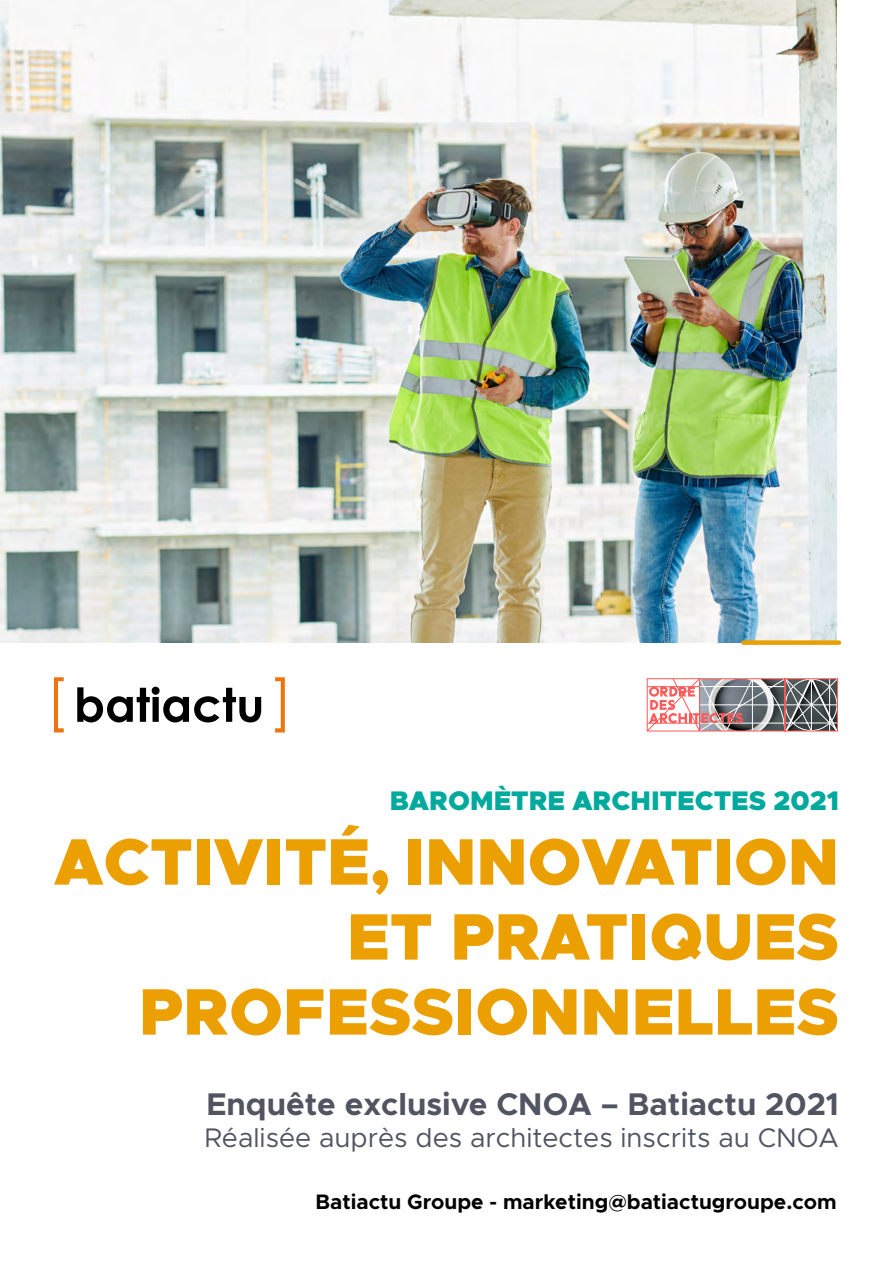
<style>
.page{position:relative;width:893px;height:1263px;background:#fff}
.page>*{position:absolute;margin:0;border:0;box-sizing:border-box;transform-origin:0 0}
.t1{font:900 66px/75px "Metropolis";color:#ec9f00;text-align:right}
.t2{font:700 31.5px "Metropolis";color:#525561}
.t3{font:27px "Metropolis";color:#525561}
.t4{font:900 27px "Metropolis";color:#00a99e}
.t5{font:700 21px "Metropolis";color:#000}
</style>
<div class="page">
<img style="left:0;top:0;width:837px;height:643px">
<div style="left:743px;top:640px;width:96px;height:5px;background:#ec9f00"></div>
<svg style="left:646px;top:678px;width:192px;height:54px"></svg>
<svg style="left:77px;top:687px;width:184px;height:35px"></svg>
<svg style="left:275px;top:677px;width:10px;height:55px"></svg>
<svg style="left:54px;top:677px;width:10px;height:55px"></svg>
<p class="t4" style="left:390px;top:783px;width:451px">BAROMÈTRE ARCHITECTES 2021</p>
<p class="t1" style="left:54px;top:824px;width:786px">ACTIVITÉ, INNOVATION<br>ET PRATIQUES<br>PROFESSIONNELLES</p>
<p class="t2" style="left:206px;top:1084px;width:634px">Enquête exclusive CNOA – Batiactu 2021</p>
<p class="t3" style="left:204px;top:1121px;width:636px">Réalisée auprès des architectes inscrits au CNOA</p>
<p class="t5" style="left:315px;top:1188px;width:523px">Batiactu Groupe - marketing@batiactugroupe.com</p>
</div>
